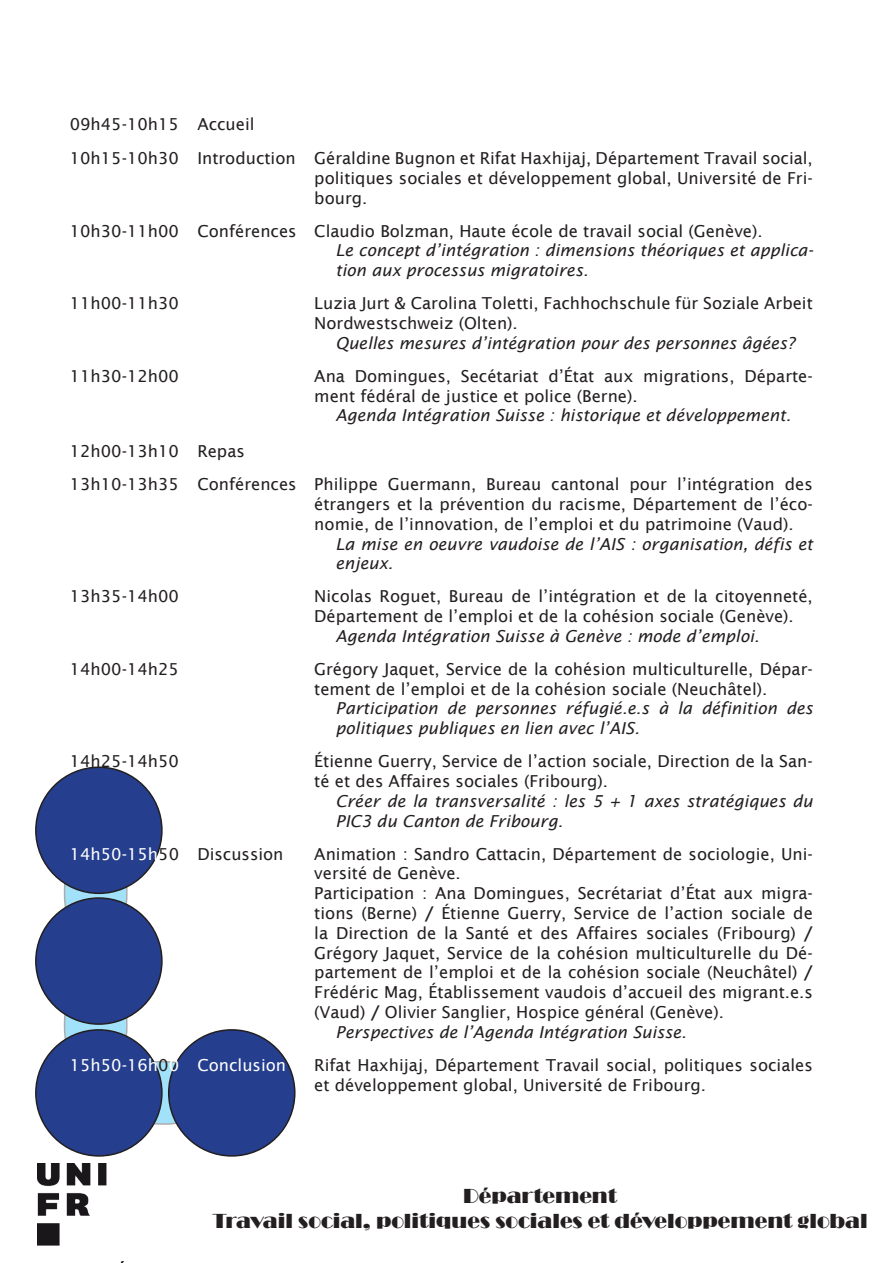
<style>
.page{position:relative;width:893px;height:1263px;background:#fff}
.page>*{position:absolute;margin:0;border:0;box-sizing:border-box;transform-origin:0 0}
.t1{font:21px/25.2px "Broadway";color:#231f20;text-align:center}
.t2{font:16.5px/19.8px "Lucida Sans";color:#231f20}
.t3{font:italic 16.5px/19.8px "Lucida Sans";color:#231f20}
.t4{font:16.5px "Lucida Sans";color:#fff}
.s1{color:#231f20}
.s2{font-weight:600}
.s3{font-style:normal}
</style>
<div class="page">
<img style="left:38px;top:1163px;width:86px;height:100px">
<svg style="left:100px;top:1062px;width:126px;height:62px"></svg>
<div style="left:169px;top:1030px;width:126px;height:126px;background:#253f8e;border-radius:50%"></div>
<svg style="left:65px;top:829px;width:62px;height:127px"></svg>
<svg style="left:65px;top:962px;width:62px;height:126px"></svg>
<div style="left:36px;top:767px;width:126px;height:126px;background:#253f8e;border-radius:50%"></div>
<div style="left:36px;top:898px;width:126px;height:126px;background:#253f8e;border-radius:50%"></div>
<div style="left:36px;top:1030px;width:126px;height:126px;background:#253f8e;border-radius:50%"></div>
<p class="t2" style="left:70px;top:115px;width:111px">09h45-10h15</p>
<p class="t2" style="left:197px;top:115px;width:59px">Accueil</p>
<p class="t2" style="left:70px;top:148px;width:111px">10h15-10h30</p>
<p class="t2" style="left:197px;top:148px;width:100px">Introduction</p>
<p class="t2" style="left:314px;top:148px;width:500px;text-align:justify">Géraldine Bugnon et Rifat Haxhijaj, Département Travail social, politiques sociales et développement global, Université de Fri&shy;bourg.</p>
<p class="t2" style="left:70px;top:221px;width:111px">10h30-11h00</p>
<p class="t2" style="left:197px;top:221px;width:101px">Conférences</p>
<p class="t2" style="left:314px;top:221px;width:450px">Claudio Bolzman, Haute école de travail social (Genève).</p>
<p class="t3" style="left:336px;top:241px;width:479px">Le concept d’intégration : dimensions théoriques et applica&shy;tion aux processus migratoires.</p>
<p class="t2" style="left:70px;top:293px;width:111px">11h00-11h30</p>
<p class="t2" style="left:314px;top:293px;width:500px">Luzia Jurt &amp; Carolina Toletti, Fachhochschule für Soziale Arbeit<br>Nordwestschweiz (Olten).</p>
<p class="t3" style="left:336px;top:333px;width:461px">Quelles mesures d’intégration pour des personnes âgées?</p>
<p class="t2" style="left:70px;top:366px;width:111px">11h30-12h00</p>
<p class="t2" style="left:314px;top:366px;width:500px">Ana Domingues, Secétariat d’État aux migrations, Départe&shy;ment fédéral de justice et police (Berne).</p>
<p class="t3" style="left:336px;top:406px;width:457px">Agenda Intégration Suisse : historique et développement.</p>
<p class="t2" style="left:70px;top:441px;width:111px">12h00-13h10</p>
<p class="t2" style="left:197px;top:441px;width:49px">Repas</p>
<p class="t2" style="left:70px;top:474px;width:111px">13h10-13h35</p>
<p class="t2" style="left:197px;top:474px;width:101px">Conférences</p>
<p class="t2" style="left:314px;top:474px;width:500px;text-align:justify">Philippe Guermann, Bureau cantonal pour l’intégration des étrangers et la prévention du racisme, Département de l’éco&shy;nomie, de l’innovation, de l’emploi et du patrimoine (Vaud).</p>
<p class="t3" style="left:336px;top:534px;width:479px">La mise en oeuvre vaudoise de l’AIS : organisation, défis et enjeux.</p>
<p class="t2" style="left:70px;top:586px;width:111px">13h35-14h00</p>
<p class="t2" style="left:314px;top:586px;width:500px">Nicolas Roguet, Bureau de l’intégration et de la citoyenneté,<br>Département de l’emploi et de la cohésion sociale (Genève).</p>
<p class="t3" style="left:336px;top:626px;width:425px">Agenda Intégration Suisse à Genève : mode d’emploi.</p>
<p class="t2" style="left:70px;top:659px;width:111px">14h00-14h25</p>
<p class="t2" style="left:314px;top:659px;width:500px">Grégory Jaquet, Service de la cohésion multiculturelle, Dépar&shy;tement de l’emploi et de la cohésion sociale (Neuchâtel).</p>
<p class="t3" style="left:336px;top:699px;width:479px">Participation de personnes réfugié.e.s à la définition des politiques publiques en lien avec l’AIS.</p>
<p class="t2" style="left:70px;top:751px;width:111px">14h25-14h50</p>
<p class="t2" style="left:314px;top:751px;width:500px">Étienne Guerry, Service de l’action sociale, Direction de la San&shy;té et des Affaires sociales (Fribourg).</p>
<p class="t3" style="left:336px;top:791px;width:479px">Créer de la transversalité : les 5 + 1 axes stratégiques du<br>PIC3 du Canton de Fribourg.</p>
<p class="t4" style="left:70px;top:844px;width:111px">14h50-15h<span class="s1">50</span></p>
<p class="t2" style="left:197px;top:844px;width:88px">Discussion</p>
<p class="t2" style="left:314px;top:844px;width:500px">Animation : Sandro Cattacin, Département de sociologie, Uni&shy;versité de Genève.</p>
<p class="t2" style="left:314px;top:883px;width:500px;text-align:justify">Participation : Ana Domingues, Secrétariat d’État aux migra&shy;tions (Berne) <span class="s2">/</span> Étienne Guerry, Service de l’action sociale de la Direction de la Santé et des Affaires sociales (Fribourg) <span class="s2">/ </span>Grégory Jaquet, Service de la cohésion multiculturelle du Dé&shy;partement de l’emploi et de la cohésion sociale (Neuchâtel) <span class="s2">/ </span>Frédéric Mag, Établissement vaudois d’accueil des migrant.e.s (Vaud) <span class="s2">/</span> Olivier Sanglier, Hospice général (Genève).</p>
<p class="t3" style="left:336px;top:1022px;width:353px">Perspectives de l’Agenda Intégration Suisse<span class="s3">.</span></p>
<p class="t4" style="left:70px;top:1055px;width:111px">15h50-16h<span class="s1">0</span>0</p>
<p class="t4" style="left:197px;top:1055px;width:90px">Conclusion</p>
<p class="t2" style="left:314px;top:1055px;width:500px">Rifat Haxhijaj, Département Travail social, politiques sociales et développement global, Université de Fribourg.</p>
<p class="t1" style="left:212px;top:1183px;width:657px">Département<br>Travail social, politiques sociales et développement global</p>
</div>
